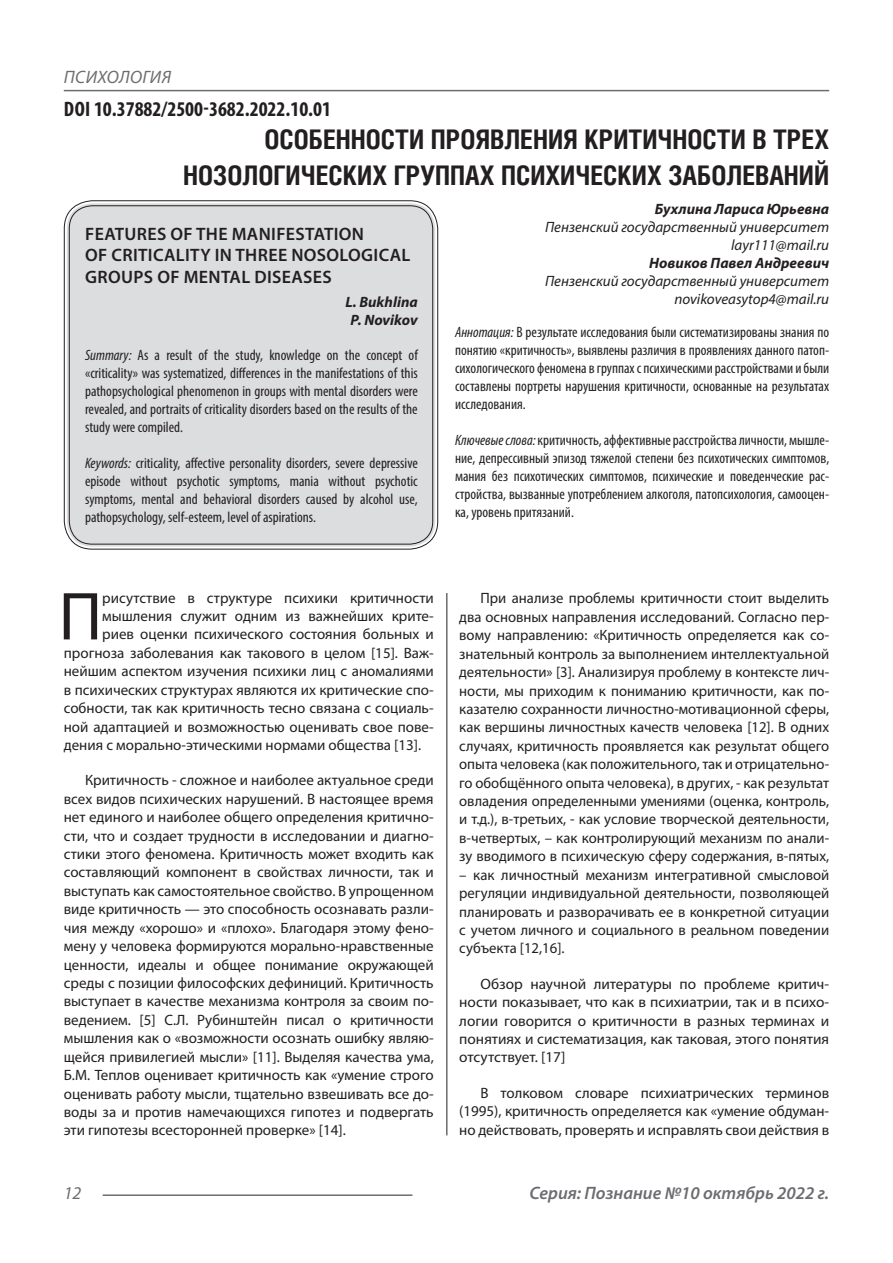
<style>
.page{position:relative;width:893px;height:1263px;background:#fff}
.page>*{position:absolute;margin:0;border:0;box-sizing:border-box;transform-origin:0 0}
.Статья_текст_первый{font:68.4px "Myriad Pro";color:#231f20}
.Статья_название{font:700 27px/36px "Helios Cond C";color:#231f20;text-align:right}
.ДОИ{font:700 condensed 21px "Myriad Pro";color:#231f20}
.Статья_название_англ{font:600 18px/21.6px "Myriad Pro";letter-spacing:.02em;color:#231f20}
.t1{font:italic 600 18px "Myriad Pro";color:#6c6d70}
.t2{font:italic 18px "Myriad Pro";letter-spacing:.02em;color:#6c6d70}
.Статья_текст{font:15px/18.5px "Myriad Pro";color:#231f20;text-align:justify}
.Статья_аннотация_тек{font:condensed 15px/18px "Myriad Pro";color:#231f20;text-align:justify}
.Статья_аннотация_анг{font:condensed 15px/18px "Myriad Pro";color:#231f20;text-align:justify}
.Статья_текст_первый-2{font:15px "Myriad Pro";color:#231f20}
.Статья_автор_инфо{font:italic 15px "Myriad Pro";color:#231f20}
.Статья_автор_фио_рус{font:italic 700 15px "Myriad Pro";color:#231f20}
.Статья_автор_англ{font:italic 700 15px "Myriad Pro";color:#231f20}
.s1{font-style:italic}
</style>
<div class="page">
<hr style="left:446px;top:128px;width:1px;height:1007px;background:#231f20">
<hr style="left:103px;top:1194px;width:309px;height:2px;background:#6c6d70">
<hr style="left:64px;top:90px;width:765px;height:1px;background:#6c6d70">
<div style="left:67px;top:203px;width:368px;height:344px;background:#dcdddf;border-radius:26px"></div>
<div style="left:69px;top:205px;width:364px;height:340px;border:1px solid #231f20;border-radius:23px"></div>
<p class="t2" style="left:64px;top:66px;width:109px">ПСИХОЛОГИЯ</p>
<p class="ДОИ" style="left:64px;top:96px;width:269px">DOI 10.37882/2500-3682.2022.10.01</p>
<p class="Статья_название" style="left:183px;top:121px;width:647px">ОСОБЕННОСТИ ПРОЯВЛЕНИЯ КРИТИЧНОСТИ В ТРЕХ<br>НОЗОЛОГИЧЕСКИХ ГРУППАХ ПСИХИЧЕСКИХ ЗАБОЛЕВАНИЙ</p>
<p class="Статья_автор_фио_рус" style="left:655px;top:199px;width:176px">Бухлина Лариса Юрьевна</p>
<p class="Статья_автор_инфо" style="left:545px;top:217px;width:286px">Пензенский государственный университет</p>
<p class="Статья_автор_инфо" style="left:731px;top:235px;width:100px">layr111@mail.ru</p>
<p class="Статья_автор_фио_рус" style="left:649px;top:253px;width:181px">Новиков Павел Андреевич</p>
<p class="Статья_автор_инфо" style="left:545px;top:271px;width:286px">Пензенский государственный университет</p>
<p class="Статья_автор_инфо" style="left:674px;top:289px;width:156px">novikoveasytop4@mail.ru</p>
<p class="Статья_аннотация_тек" style="left:455px;top:322px;width:376px"><span class="s1">Аннотация:</span> В результате исследования были систематизированы знания по понятию «критичность», выявлены различия в проявлениях данного патоп&shy;сихологического феномена в группах с психическими расстройствами и были составлены портреты нарушения критичности, основанные на результатах исследования.</p>
<p class="Статья_аннотация_тек" style="left:455px;top:430px;width:376px"><span class="s1">Ключевые слова:</span> критичность, аффективные расстройства личности, мышле&shy;ние, депрессивный эпизод тяжелой степени без психотических симптомов, мания без психотических симптомов, психические и поведенческие рас&shy;стройства, вызванные употреблением алкоголя, патопсихология, самооцен&shy;ка, уровень притязаний.</p>
<p class="Статья_название_англ" style="left:85px;top:222px;width:280px">FEATURES OF THE MANIFESTATION</p>
<p class="Статья_название_англ" style="left:85px;top:244px;width:327px">OF CRITICALITY IN THREE NOSOLOGICAL<br>GROUPS OF MENTAL DISEASES</p>
<p class="Статья_автор_англ" style="left:346px;top:292px;width:74px">L. Bukhlina</p>
<p class="Статья_автор_англ" style="left:351px;top:310px;width:69px">P. Novikov</p>
<p class="Статья_аннотация_анг" style="left:85px;top:346px;width:334px"><span class="s1">Summary:</span> As a result of the study, knowledge on the concept of «criticality» was systematized, differences in the manifestations of this pathopsychological phenomenon in groups with mental disorders were revealed, and portraits of criticality disorders based on the results of the study were compiled.</p>
<p class="Статья_аннотация_анг" style="left:85px;top:454px;width:334px"><span class="s1">Keywords:</span> criticality, affective personality disorders, severe depressive episode without psychotic symptoms, mania without psychotic symptoms, mental and behavioral disorders caused by alcohol use, pathopsychology, self-esteem, level of aspirations.</p>
<p class="Статья_текст_первый" style="left:59px;top:574px;width:45px">П</p>
<p class="Статья_текст_первый-2" style="left:102px;top:589px;width:333px">рисутствие в структуре психики критичности</p>
<p class="Статья_текст_первый-2" style="left:102px;top:607px;width:333px">мышления служит одним из важнейших крите-</p>
<p class="Статья_текст_первый-2" style="left:102px;top:625px;width:333px">риев оценки психического состояния больных и</p>
<p class="Статья_текст_первый-2" style="left:64px;top:643px;width:371px">прогноза заболевания как такового в целом [15]. Важ-</p>
<p class="Статья_текст_первый-2" style="left:64px;top:662px;width:371px">нейшим аспектом изучения психики лиц с аномалиями</p>
<p class="Статья_текст_первый-2" style="left:64px;top:680px;width:371px">в психических структурах являются их критические спо-</p>
<p class="Статья_текст_первый-2" style="left:64px;top:699px;width:371px">собности, так как критичность тесно связана с социаль-</p>
<p class="Статья_текст_первый-2" style="left:64px;top:717px;width:371px">ной адаптацией и возможностью оценивать свое пове-</p>
<p class="Статья_текст_первый-2" style="left:64px;top:736px;width:359px">дения с морально-этическими нормами общества [13].</p>
<p class="Статья_текст" style="left:64px;top:771px;width:371px;text-indent:21px">Критичность - сложное и наиболее актуальное среди всех видов психических нарушений. В настоящее время нет единого и наиболее общего определения критично&shy;сти, что и создает трудности в исследовании и диагно&shy;стики этого феномена. Критичность может входить как составляющий компонент в свойствах личности, так и выступать как самостоятельное свойство. В упрощенном виде критичность — это способность осознавать разли&shy;чия между «хорошо» и «плохо». Благодаря этому фено&shy;мену у человека формируются морально-нравственные ценности, идеалы и общее понимание окружающей среды с позиции философских дефиниций. Критичность выступает в качестве механизма контроля за своим по&shy;ведением. [5] С.Л. Рубинштейн писал о критичности мышления как о «возможности осознать ошибку являю&shy;щейся привилегией мысли» [11]. Выделяя качества ума, Б.М. Теплов оценивает критичность как «умение строго оценивать работу мысли, тщательно взвешивать все до&shy;воды за и против намечающихся гипотез и подвергать эти гипотезы всесторонней проверке» [14].</p>
<p class="Статья_текст" style="left:459px;top:589px;width:371px;text-indent:21px">При анализе проблемы критичности стоит выделить два основных направления исследований. Согласно пер&shy;вому направлению: «Критичность определяется как со&shy;знательный контроль за выполнением интеллектуальной деятельности» [3]. Анализируя проблему в контексте лич&shy;ности, мы приходим к пониманию критичности, как по&shy;казателю сохранности личностно-мотивационной сферы, как вершины личностных качеств человека [12]. В одних случаях, критичность проявляется как результат общего опыта человека (как положительного, так и отрицательно&shy;го обобщённого опыта человека), в других, - как результат овладения определенными умениями (оценка, контроль, и т.д.), в-третьих, - как условие творческой деятельности, в-четвертых, – как контролирующий механизм по анали&shy;зу вводимого в психическую сферу содержания, в-пятых,</p>
<p class="Статья_текст" style="left:459px;top:865px;width:371px">– как личностный механизм интегративной смысловой регуляции индивидуальной деятельности, позволяющей планировать и разворачивать ее в конкретной ситуации с учетом личного и социального в реальном поведении субъекта [12,16].</p>
<p class="Статья_текст" style="left:459px;top:974px;width:371px;text-indent:21px">Обзор научной литературы по проблеме критич&shy;ности показывает, что как в психиатрии, так и в психо&shy;логии говорится о критичности в разных терминах и понятиях и систематизация, как таковая, этого понятия отсутствует. [17]</p>
<p class="Статья_текст" style="left:459px;top:1083px;width:371px;text-indent:21px">В толковом словаре психиатрических терминов (1995), критичность определяется как «умение обдуман&shy;но действовать, проверять и исправлять свои действия в</p>
<p class="t2" style="left:64px;top:1182px;width:19px">12</p>
<p class="t1" style="left:529px;top:1182px;width:301px">Серия: Познание №10 октябрь 2022 г.</p>
</div>
